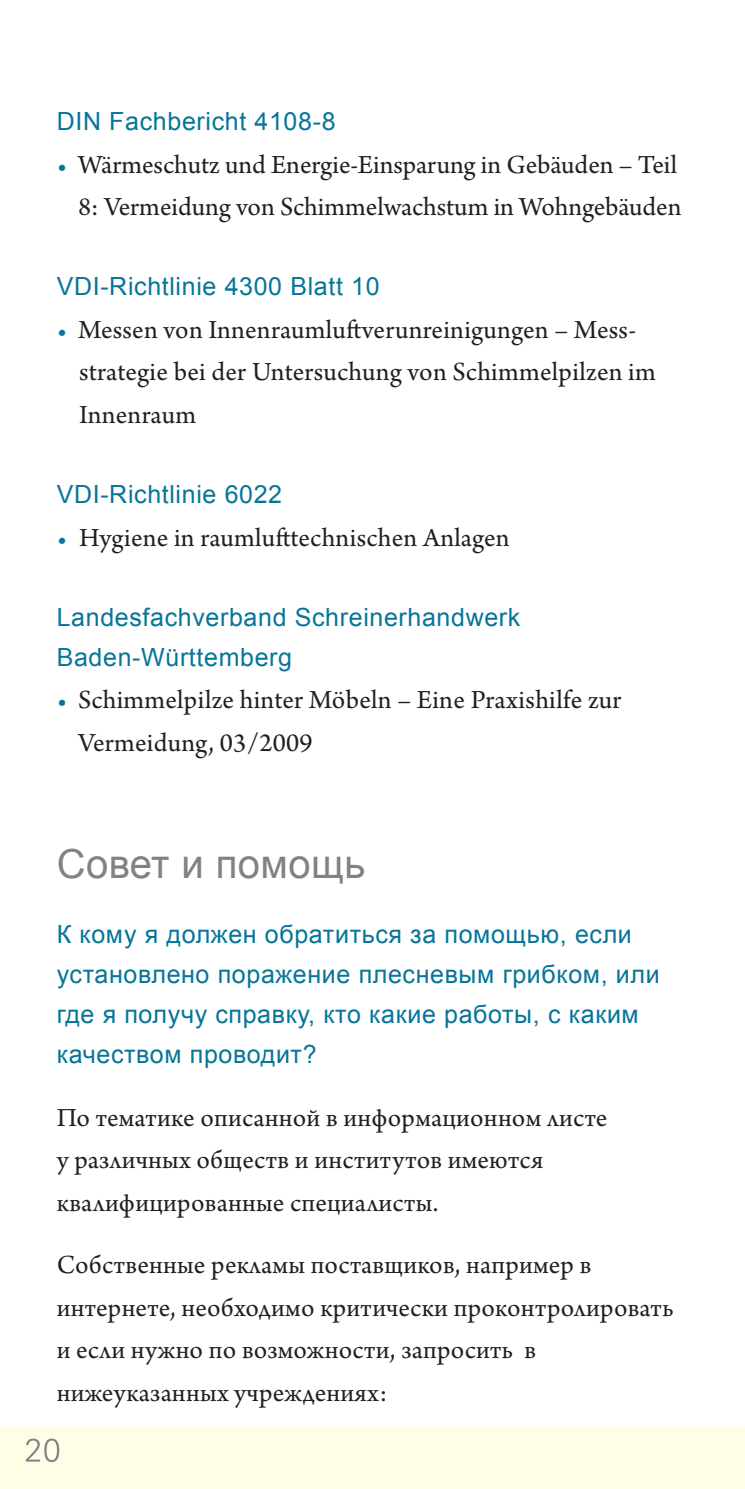
<style>
.page{position:relative;width:745px;height:1489px;background:#fff}
.page>*{position:absolute;margin:0;border:0;box-sizing:border-box;transform-origin:0 0}
.t1{font:40px "Arial";letter-spacing:.01em;color:#808285}
.t2{font:27.5px/42.5px "Arno Pro";letter-spacing:.01em;color:#231f20}
.t3{font:25px/40px "Arial";letter-spacing:.025em;color:#077599}
.s1{color:#077599}
</style>
<div class="page">
<div style="left:0;top:1426px;width:744px;height:62px;background:#fffde5"></div>
<svg style="left:26px;top:1438px;width:33px;height:23px"></svg>
<p class="t3" style="left:57px;top:102px;width:280px">DIN Fachbericht 4108-8</p>
<p class="t2" style="left:57px;top:145px;width:626px;text-align:right"><span class="s1">•</span> Wärmeschutz und Energie-Einsparung in Gebäuden – Teil<br>8: Vermeidung von Schimmelwachstum in Wohngebäuden</p>
<p class="t3" style="left:57px;top:267px;width:324px">VDI-Richtlinie 4300 Blatt 10</p>
<p class="t2" style="left:79px;top:310px;width:577px;text-indent:-22px"><span class="s1">•</span> Messen von Innenraumluftverunreinigungen – Mess&shy;strategie bei der Untersuchung von Schimmelpilzen im<br>Innenraum</p>
<p class="t3" style="left:57px;top:474px;width:227px">VDI-Richtlinie 6022</p>
<p class="t2" style="left:57px;top:517px;width:454px"><span class="s1">•</span> Hygiene in raumlufttechnischen Anlagen</p>
<p class="t3" style="left:57px;top:597px;width:465px">Landesfachverband Schreinerhandwerk<br>Baden-Württemberg</p>
<p class="t2" style="left:78px;top:680px;width:544px;text-indent:-21px"><span class="s1">•</span> Schimmelpilze hinter Möbeln – Eine Praxishilfe zur<br>Vermeidung, 03/2009</p>
<h1 class="t1" style="left:57px;top:838px;width:310px">Совет и помощь</h1>
<p class="t3" style="left:57px;top:914px;width:604px">К кому я должен обратиться за помощью, если установлено поражение плесневым грибком, или где я получу справку, кто какие работы, с каким качеством проводит?</p>
<p class="t2" style="left:57px;top:1097px;width:552px">По тематике описанной в информационном листе у различных обществ и институтов имеются квалифицированные специалисты.</p>
<p class="t2" style="left:57px;top:1245px;width:618px">Собственные рекламы поставщиков, например в интернете, необходимо критически проконтролировать и если нужно по возможности, запросить в нижеуказанных учреждениях:</p>
</div>
